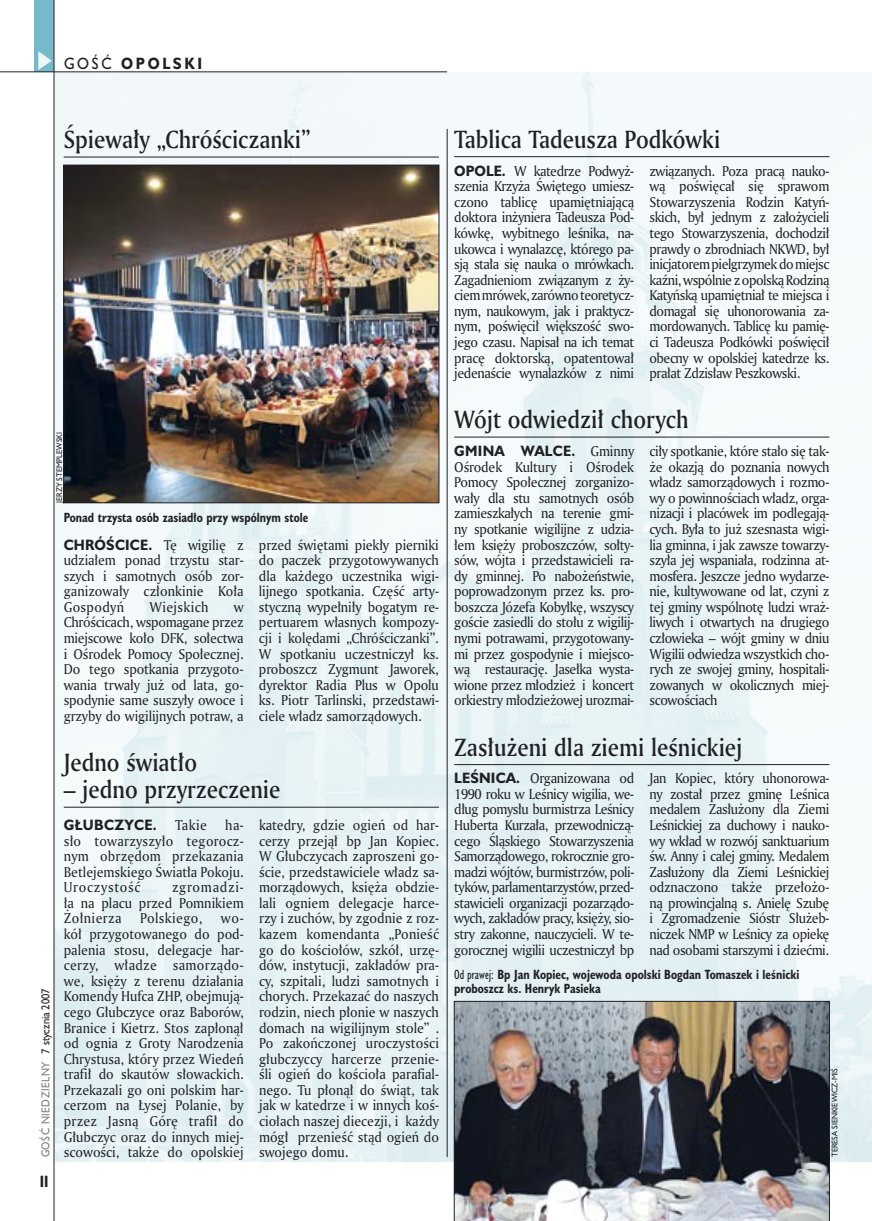
<style>
.page{position:relative;width:872px;height:1221px;background:#fff}
.page>*{position:absolute;margin:0;border:0;box-sizing:border-box;transform-origin:0 0}
._05d_tytyl_Kronika_AmMd_16_pt{font:24px "Amerigo Md PL";color:#212125;scale:.9 1}
._15a_temat_lewo{font:700 15px "Humanst 521 PL";letter-spacing:.2em;color:#212125;scale:.9 1}
._16_pagina_lewa{font:700 15px "Humanst 521 Cn PL";color:#212125;scale:.94 1}
._03_body_bez_akapitu{font:13.8px/15.6px "Amerigo PL";letter-spacing:-.01em;color:#212125;text-align:justify;scale:.94 1}
._03_body_bez_akapitu-2{font:700 13.8px "Humanst 521 PL";letter-spacing:.03em;color:#212125;scale:.94 1}
._03_body_bez_akapitu-3{font:13.8px "Amerigo PL";letter-spacing:.03em;color:#212125;scale:.94 1}
._03_body_bez_akapitu-4{font:13.8px "Amerigo PL";letter-spacing:.025em;color:#212125;scale:.94 1}
._09_podpis_zdjecia_HuCnB{font:700 12.3px/14.4px "Humanst 521 Cn PL";color:#212125;scale:.94 1}
._18a_data_lewa_GOSC{font:10.5px "Humanst 521 PL";letter-spacing:.05em;color:#7f7f83;scale:.9 1}
._18_data_lewa{font:10.5px "Humanst 521 PL";color:#212125;scale:.9 1}
._09a_autor_zdjecia_Hu_5_pt{font:7.5px "Humanst 521 PL";color:#212125;scale:.94 1}
.s1{font-weight:400}
.s2{font-family:"Humanst 521 PL";font-weight:700}
</style>
<div class="page">
<img style="left:55px;top:72px;width:817px;height:1089px">
<div style="left:35px;top:0;width:19px;height:72px;background:#75baca"></div>
<svg style="left:38px;top:51px;width:14px;height:19px"></svg>
<hr style="left:54px;top:0;width:1px;height:1220px;background:#212125">
<hr style="left:0;top:72px;width:447px;height:1px;background:#212125">
<hr style="left:447px;top:129px;width:1px;height:1027px;background:#212125">
<hr style="left:454px;top:436px;width:375px;height:1px;background:#212125">
<hr style="left:64px;top:157px;width:375px;height:1px;background:#212125">
<img style="left:65px;top:167px;width:372px;height:334px">
<div style="left:63px;top:165px;width:376px;height:338px;border:1px solid #212125"></div>
<hr style="left:454px;top:764px;width:375px;height:1px;background:#212125">
<img style="left:454px;top:1001px;width:375px;height:219px">
<hr style="left:64px;top:806px;width:375px;height:1px;background:#212125">
<hr style="left:454px;top:156px;width:375px;height:1px;background:#212125">
<p class="_15a_temat_lewo" style="left:64px;top:53px;width:155px"><span class="s1">GOŚĆ</span> OPOLSKI</p>
<p class="_05d_tytyl_Kronika_AmMd_16_pt" style="left:64px;top:123px;width:276px">Śpiewały „Chróściczanki”</p>
<p class="_09a_autor_zdjecia_Hu_5_pt" style="left:54px;top:503px;width:77px;rotate:-90deg">JERZY STEMPLEWSKI</p>
<p class="_09_podpis_zdjecia_HuCnB" style="left:64px;top:509px;width:262px">Ponad trzysta osób zasiadło przy wspólnym stole</p>
<p class="_03_body_bez_akapitu" style="left:64px;top:536px;width:193px"><span class="s2">CHRÓŚCICE.</span> Tę wigilię z udziałem ponad trzystu star&shy;szych i samotnych osób zor&shy;ganizowały członkinie Koła Gospodyń</p>
<p class="_03_body_bez_akapitu-4" style="left:149px;top:597px;width:64px">Wiejskich</p>
<p class="_03_body_bez_akapitu" style="left:64px;top:598px;width:193px;text-indent:170px">w Chróścicach, wspomagane przez miejscowe koło DFK, sołectwa i Ośrodek Pomocy Społecznej.<br>Do tego spotkania przygoto&shy;wania trwały już od lata, go&shy;spodynie same suszyły owoce i grzyby do wigilijnych potraw, a</p>
<p class="_03_body_bez_akapitu" style="left:259px;top:536px;width:193px">przed świętami piekły pierniki do paczek przygotowywanych dla każdego uczestnika wigi&shy;lijnego spotkania. Część arty&shy;styczną wypełniły bogatym re&shy;pertuarem własnych kompozy&shy;cji i kolędami „Chróściczanki”.<br>W spotkaniu uczestniczył ks. proboszcz Zygmunt Jaworek, dyrektor Radia Plus w Opolu ks. Piotr Tarlinski, przedstawi&shy;ciele władz samorządowych.</p>
<p class="_18_data_lewa" style="left:38px;top:1053px;width:74px;rotate:-90deg">7 stycznia 2007</p>
<p class="_18a_data_lewa_GOSC" style="left:38px;top:1157px;width:108px;rotate:-90deg">GOŚĆ NIEDZIELNY</p>
<p class="_16_pagina_lewa" style="left:40px;top:1170px;width:11px">II</p>
<p class="_05d_tytyl_Kronika_AmMd_16_pt" style="left:64px;top:746px;width:150px">Jedno światło</p>
<p class="_05d_tytyl_Kronika_AmMd_16_pt" style="left:64px;top:773px;width:242px">– jedno przyrzeczenie</p>
<p class="_03_body_bez_akapitu-2" style="left:64px;top:815px;width:100px">GŁUBCZYCE.</p>
<p class="_03_body_bez_akapitu" style="left:175px;top:816px;width:35px">Takie</p>
<p class="_03_body_bez_akapitu" style="left:259px;top:816px;width:193px">katedry, gdzie ogień od har&shy;cerzy przejął bp Jan Kopiec.<br>W Głubczycach zaproszeni go&shy;ście, przedstawiciele władz sa&shy;morządowych, księża obdzie&shy;lali ogniem delegacje harce&shy;rzy i zuchów, by zgodnie z roz&shy;kazem komendanta „Ponieść go do kościołów, szkół, urzę&shy;dów, instytucji, zakładów pra&shy;cy, szpitali, ludzi samotnych i chorych. Przekazać do naszych rodzin, niech płonie w naszych domach na wigilijnym stole” .<br>Po zakończonej uroczystości głubczyccy harcerze przenie&shy;śli ogień do kościoła parafial&shy;nego. Tu płonął do świąt, tak jak w katedrze i w innych koś&shy;ciołach naszej diecezji, i każdy mógł przenieść stąd ogień do swojego domu.</p>
<p class="_03_body_bez_akapitu" style="left:64px;top:816px;width:193px;text-indent:161px">ha&shy;sło towarzyszyło tegorocz&shy;nym obrzędom przekazania Betlejemskiego Światła Pokoju.<br>Uroczystość</p>
<p class="_03_body_bez_akapitu" style="left:64px;top:879px;width:193px;text-indent:108px">zgromadzi&shy;ła na placu przed Pomnikiem Żołnierza</p>
<p class="_03_body_bez_akapitu-3" style="left:140px;top:909px;width:68px">Polskiego,</p>
<p class="_03_body_bez_akapitu" style="left:64px;top:910px;width:193px;text-indent:157px">wo&shy;kół przygotowanego do pod&shy;palenia stosu, delegacje har&shy;cerzy, władze samorządo&shy;we, księży z terenu działania Komendy Hufca ZHP, obejmują&shy;cego Głubczyce oraz Baborów, Branice i Kietrz. Stos zapłonął od ognia z Groty Narodzenia Chrystusa, który przez Wiedeń trafił do skautów słowackich.<br>Przekazali go oni polskim har&shy;cerzom na Łysej Polanie, by przez Jasną Górę trafił do Głubczyc oraz do innych miej&shy;scowości, także do opolskiej</p>
<p class="_05d_tytyl_Kronika_AmMd_16_pt" style="left:454px;top:123px;width:297px">Tablica Tadeusza Podkówki</p>
<p class="_03_body_bez_akapitu" style="left:454px;top:162px;width:193px"><span class="s2">OPOLE.</span> W katedrze Podwyż&shy;szenia Krzyża Świętego umiesz&shy;czono tablicę upamiętniającą doktora inżyniera Tadeusza Pod&shy;kówkę, wybitnego leśnika, na&shy;ukowca i wynalazcę, którego pa&shy;sją stała się nauka o mrówkach.<br>Zagadnieniom związanym z ży&shy;ciem mrówek, zarówno teoretycz&shy;nym, naukowym, jak i praktycz&shy;nym, poświęcił większość swo&shy;jego czasu. Napisał na ich temat pracę doktorską, opatentował jedenaście wynalazków z nimi</p>
<p class="_03_body_bez_akapitu" style="left:649px;top:162px;width:193px">związanych. Poza pracą nauko&shy;wą poświęcał się sprawom Stowarzyszenia Rodzin Katyń&shy;skich, był jednym z założycieli tego Stowarzyszenia, dochodził prawdy o zbrodniach NKWD, był inicjatorem pielgrzymek do miejsc kaźni, wspólnie z opolską Rodziną Katyńską upamiętniał te miejsca i domagał się uhonorowania za&shy;mordowanych. Tablicę ku pamię&shy;ci Tadeusza Podkówki poświęcił obecny w opolskiej katedrze ks. prałat Zdzisław Peszkowski.</p>
<p class="_05d_tytyl_Kronika_AmMd_16_pt" style="left:454px;top:403px;width:262px">Wójt odwiedził chorych</p>
<p class="_03_body_bez_akapitu" style="left:454px;top:443px;width:193px"><span class="s2">GMINA WALCE.</span> Gminny Ośrodek Kultury i Ośrodek Pomocy Społecznej zorganizo&shy;wały dla stu samotnych osób zamieszkałych na terenie gmi&shy;ny spotkanie wigilijne z udzia&shy;łem księży proboszczów, sołty&shy;sów, wójta i przedstawicieli ra&shy;dy gminnej. Po nabożeństwie, poprowadzonym przez ks. pro&shy;boszcza Józefa Kobyłkę, wszyscy goście zasiedli do stołu z wigilij&shy;nymi potrawami, przygotowany&shy;mi przez gospodynie i miejsco&shy;wą restaurację. Jasełka wysta&shy;wione przez młodzież i koncert orkiestry młodzieżowej urozmai-</p>
<p class="_03_body_bez_akapitu" style="left:649px;top:443px;width:193px">ciły spotkanie, które stało się tak&shy;że okazją do poznania nowych władz samorządowych i rozmo&shy;wy o powinnościach władz, orga&shy;nizacji i placówek im podlegają&shy;cych. Była to już szesnasta wigi&shy;lia gminna, i jak zawsze towarzy&shy;szyła jej wspaniała, rodzinna at&shy;mosfera. Jeszcze jedno wydarze&shy;nie, kultywowane od lat, czyni z tej gminy wspólnotę ludzi wraż&shy;liwych i otwartych na drugiego człowieka – wójt gminy w dniu Wigilii odwiedza wszystkich cho&shy;rych ze swojej gminy, hospitali&shy;zowanych w okolicznych miej&shy;scowościach</p>
<p class="_05d_tytyl_Kronika_AmMd_16_pt" style="left:454px;top:731px;width:322px">Zasłużeni dla ziemi leśnickiej</p>
<p class="_03_body_bez_akapitu" style="left:454px;top:770px;width:193px"><span class="s2">LEŚNICA.</span> Organizowana od 1990 roku w Leśnicy wigilia, we&shy;dług pomysłu burmistrza Leśnicy Huberta Kurzała, przewodniczą&shy;cego Śląskiego Stowarzyszenia Samorządowego, rokrocznie gro&shy;madzi wójtów, burmistrzów, poli&shy;tyków, parlamentarzystów, przed&shy;stawicieli organizacji pozarządo&shy;wych, zakładów pracy, księży, sio&shy;stry zakonne, nauczycieli. W te&shy;gorocznej wigilii uczestniczył bp</p>
<p class="_03_body_bez_akapitu" style="left:649px;top:770px;width:193px">Jan Kopiec, który uhonorowa&shy;ny został przez gminę Leśnica medalem Zasłużony dla Ziemi Leśnickiej za duchowy i nauko&shy;wy wkład w rozwój sanktuarium św. Anny i całej gminy. Medalem Zasłużony dla Ziemi Leśnickiej odznaczono także przełożo&shy;ną prowincjalną s. Anielę Szubę i Zgromadzenie Sióstr Służeb&shy;niczek NMP w Leśnicy za opiekę nad osobami starszymi i dziećmi.</p>
<p class="_09_podpis_zdjecia_HuCnB" style="left:454px;top:966px;width:368px"><span class="s1">Od prawej:</span> Bp Jan Kopiec, wojewoda opolski Bogdan Tomaszek i leśnicki proboszcz ks. Henryk Pasieka</p>
<p class="_09a_autor_zdjecia_Hu_5_pt" style="left:829px;top:1156px;width:96px;rotate:-90deg">TERESA SIENKIEWICZ-MIŚ</p>
</div>
